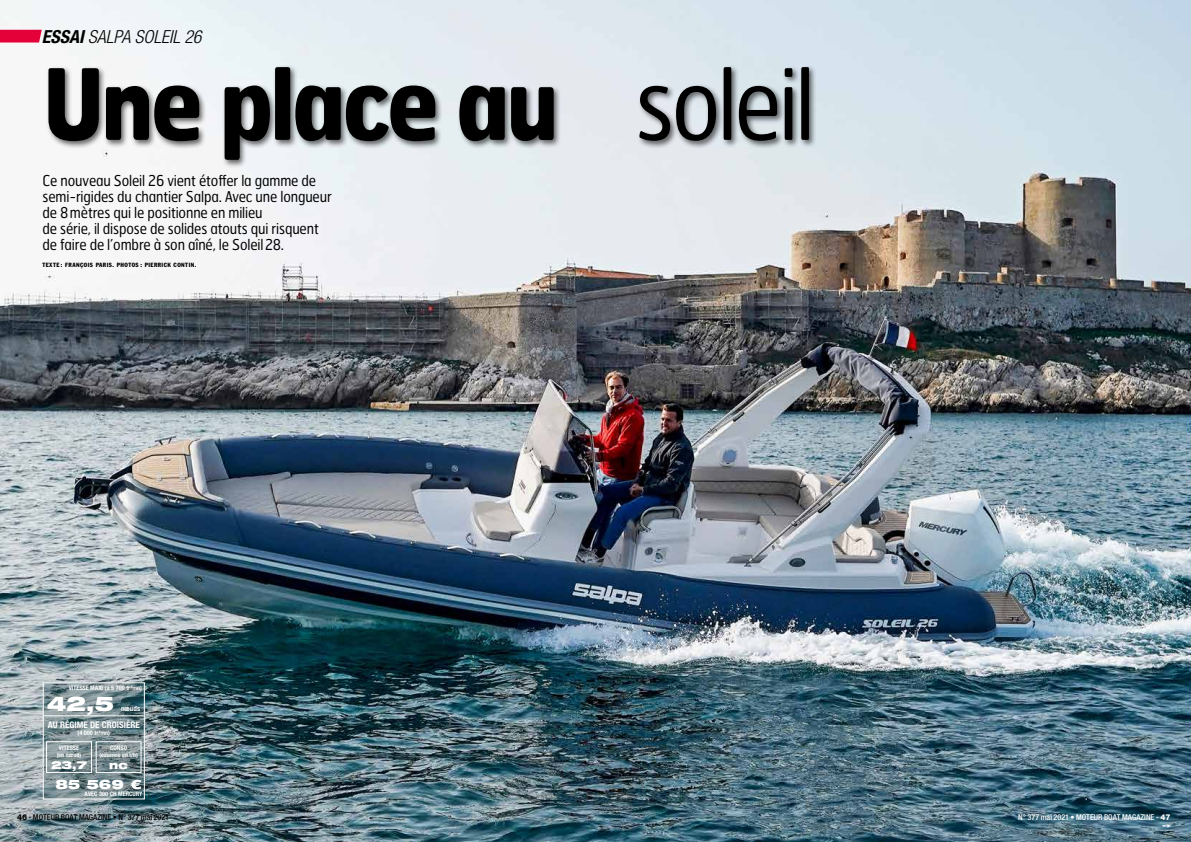
<style>
.page{position:relative;width:1191px;height:842px;background:#fff}
.page>*{position:absolute;margin:0;border:0;box-sizing:border-box;transform-origin:0 0}
.t1{font:700 97.9px "Hermes FB";letter-spacing:-.04em;color:#000;scale:.91 1}
.t2{font:900 expanded 20.3px "Helvetica Neue LT";color:#fff}
.t3{font:italic 300 condensed 18px "Helvetica Neue LT";color:#000}
.t4{font:15px/16px "Hermes FB";letter-spacing:-.01em;color:#000;scale:.9 1}
.t5{font:900 expanded 13px "Helvetica Neue LT";color:#fff}
.t6{font:900 expanded 11px "Helvetica Neue LT";color:#fff}
.t7{font:700 condensed 9px "Helvetica Neue LT";color:#fff}
.t8{font:500 condensed 8px "Helvetica Neue LT";color:#000}
.t9{font:500 condensed 8px "Helvetica Neue LT";color:#fff}
.t10{font:700 condensed 7.1px "Helvetica Neue LT";letter-spacing:.01em;color:#fff}
.t11{font:700 condensed 6.2px "Helvetica Neue LT";color:#fff}
.t12{font:condensed 6px "Franklin Gothic LT";letter-spacing:.075em;color:#000}
.t13{font:700 condensed 6px "Helvetica Neue LT";color:#fff}
.s1{font-weight:700}
.s2{font-weight:400}
.s3{font-weight:800;font-stretch:normal}
</style>
<div class="page">
<img style="left:0;top:0;width:1191px;height:842px">
<svg style="left:0;top:30px;width:42px;height:13px"></svg>
<div style="left:46px;top:65px;width:771px;height:103px;background:#000;opacity:.6"></div>
<svg style="left:45px;top:684px;width:98px;height:113px;background:#718589"></svg>
<div style="left:43px;top:682px;width:102px;height:117px;border:1px solid #fff"></div>
<div style="left:46px;top:741px;width:46px;height:32px;border:1px solid #fff"></div>
<div style="left:96px;top:741px;width:45px;height:32px;border:1px solid #fff"></div>
<hr style="left:43px;top:715px;width:101px;height:1px;background:#fff">
<svg style="left:1162px;top:824px;width:9px;height:4px"></svg>
<p class="t3" style="left:42px;top:26px;width:161px"><span class="s1">ESSAI</span> SALPA SOLEIL 26</p>
<h1 class="t1" style="left:43px;top:40px;width:850px">Une place au <span class="s2">soleil</span></h1>
<p class="t4" style="left:43px;top:172px;width:323px">Ce nouveau Soleil 26 vient étoffer la gamme de semi-rigides du chantier Salpa. Avec une longueur de 8 mètres qui le positionne en milieu<br>de série, il dispose de solides atouts qui risquent de faire de l’ombre à son aîné, le Soleil 28.</p>
<p class="t12" style="left:43px;top:261px;width:155px">TEXTE : FRANÇOIS PARIS. PHOTOS : PIERRICK CONTIN.</p>
<p class="t11" style="left:69px;top:684px;width:75px">VITESSE MAXI (à 5 700 tr/mn)</p>
<p class="t7" style="left:48px;top:720px;width:93px">AU RÉGIME DE CROISIÈRE</p>
<p class="t11" style="left:78px;top:729px;width:34px">(4 000 tr/mn)</p>
<h2 class="t2" style="left:47px;top:691px;width:69px">42,5</h2>
<p class="t10" style="left:121px;top:704px;width:21px">nœuds</p>
<p class="t11" style="left:59px;top:744px;width:22px">VITESSE</p>
<p class="t13" style="left:57px;top:751px;width:26px">(en nœud)</p>
<p class="t6" style="left:51px;top:757px;width:37px">23,7</p>
<p class="t11" style="left:110px;top:744px;width:18px">CONSO</p>
<p class="t13" style="left:99px;top:751px;width:40px">(essence en l/h)</p>
<p class="t6" style="left:109px;top:757px;width:20px">nc</p>
<p class="t5" style="left:55px;top:776px;width:88px">85 569 €</p>
<p class="t11" style="left:85px;top:790px;width:59px">AVEC 300 CH MERCURY</p>
<p class="t8" style="left:17px;top:812px;width:154px"><span class="s3">46</span> - MOTEUR BOAT MAGAZINE • N° 377 mai 2021</p>
<p class="t9" style="left:1018px;top:812px;width:154px">N° 377 mai 2021 • MOTEUR BOAT MAGAZINE - <span class="s3">47</span></p>
</div>
